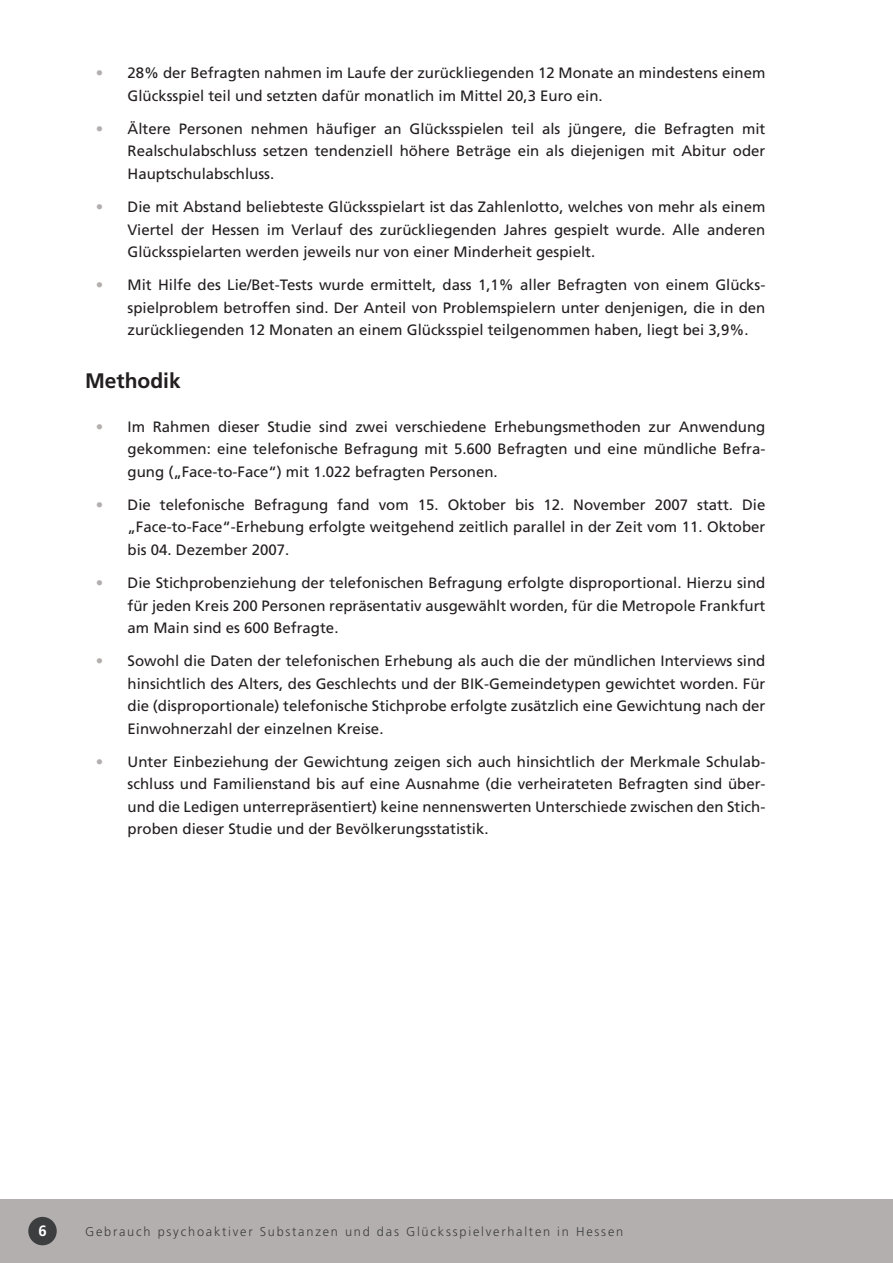
<style>
.page{position:relative;width:893px;height:1263px;background:#fff}
.page>*{position:absolute;margin:0;border:0;box-sizing:border-box;transform-origin:0 0}
.t1{font:700 21px "Frutiger";color:#231f20}
.t2{font:15px/22.5px "Frutiger";color:#231f20;text-align:justify}
.t3{font:15px "Frutiger";color:#b4afaf}
.t4{font:300 12.75px "Frutiger";letter-spacing:.14em;color:#3d3e3f}
</style>
<div class="page">
<div style="left:0;top:1199px;width:893px;height:64px;background:#b4afaf"></div>
<div style="left:28px;top:1217px;width:29px;height:28px;background:#3d3e3f;border-radius:50%"></div>
<p class="t2" style="left:128px;top:62px;width:639px">28% der Befragten nahmen im Laufe der zurückliegenden 12 Monate an mindestens einem<br>Glücksspiel teil und setzten dafür monatlich im Mittel 20,3 Euro ein.</p>
<p class="t2" style="left:128px;top:117px;width:639px">Ältere Personen nehmen häufiger an Glücksspielen teil als jüngere, die Befragten mit Realschulabschluss setzen tendenziell höhere Beträge ein als diejenigen mit Abitur oder Hauptschulabschluss.</p>
<p class="t2" style="left:128px;top:195px;width:639px">Die mit Abstand beliebteste Glücksspielart ist das Zahlenlotto, welches von mehr als einem Viertel der Hessen im Verlauf des zurückliegenden Jahres gespielt wurde. Alle anderen Glücksspielarten werden jeweils nur von einer Minderheit gespielt.</p>
<p class="t2" style="left:128px;top:274px;width:639px">Mit Hilfe des Lie/Bet-Tests wurde ermittelt, dass 1,1% aller Befragten von einem Glücks&shy;spielproblem betroffen sind. Der Anteil von Problemspielern unter denjenigen, die in den zurückliegenden 12 Monaten an einem Glücksspiel teilgenommen haben, liegt bei 3,9%.</p>
<h1 class="t1" style="left:85px;top:368px;width:97px">Methodik</h1>
<p class="t2" style="left:128px;top:415px;width:639px">Im Rahmen dieser Studie sind zwei verschiedene Erhebungsmethoden zur Anwendung gekommen: eine telefonische Befragung mit 5.600 Befragten und eine mündliche Befra&shy;gung („Face-to-Face“) mit 1.022 befragten Personen.</p>
<p class="t2" style="left:128px;top:493px;width:639px">Die telefonische Befragung fand vom 15. Oktober bis 12. November 2007 statt. Die „Face-to-Face“-Erhebung erfolgte weitgehend zeitlich parallel in der Zeit vom 11. Oktober bis 04. Dezember 2007.</p>
<p class="t2" style="left:128px;top:571px;width:639px">Die Stichprobenziehung der telefonischen Befragung erfolgte disproportional. Hierzu sind für jeden Kreis 200 Personen repräsentativ ausgewählt worden, für die Metropole Frankfurt am Main sind es 600 Befragte.</p>
<p class="t2" style="left:128px;top:649px;width:639px">Sowohl die Daten der telefonischen Erhebung als auch die der mündlichen Interviews sind hinsichtlich des Alters, des Geschlechts und der BIK-Gemeindetypen gewichtet worden. Für die (disproportionale) telefonische Stichprobe erfolgte zusätzlich eine Gewichtung nach der Einwohnerzahl der einzelnen Kreise.</p>
<p class="t2" style="left:128px;top:750px;width:639px">Unter Einbeziehung der Gewichtung zeigen sich auch hinsichtlich der Merkmale Schulab&shy;schluss und Familienstand bis auf eine Ausnahme (die verheirateten Befragten sind über&shy;und die Ledigen unterrepräsentiert) keine nennenswerten Unterschiede zwischen den Stich&shy;proben dieser Studie und der Bevölkerungsstatistik.</p>
<p class="t3" style="left:96px;top:64px;width:9px">•</p>
<p class="t3" style="left:96px;top:120px;width:9px">•</p>
<p class="t3" style="left:96px;top:198px;width:9px">•</p>
<p class="t3" style="left:96px;top:276px;width:9px">•</p>
<p class="t3" style="left:96px;top:418px;width:9px">•</p>
<p class="t3" style="left:96px;top:496px;width:9px">•</p>
<p class="t3" style="left:96px;top:574px;width:9px">•</p>
<p class="t3" style="left:96px;top:652px;width:9px">•</p>
<p class="t3" style="left:96px;top:753px;width:9px">•</p>
<p class="t4" style="left:85px;top:1224px;width:540px">Gebrauch psychoaktiver Substanzen und das Glücksspielverhalten in Hessen</p>
</div>
